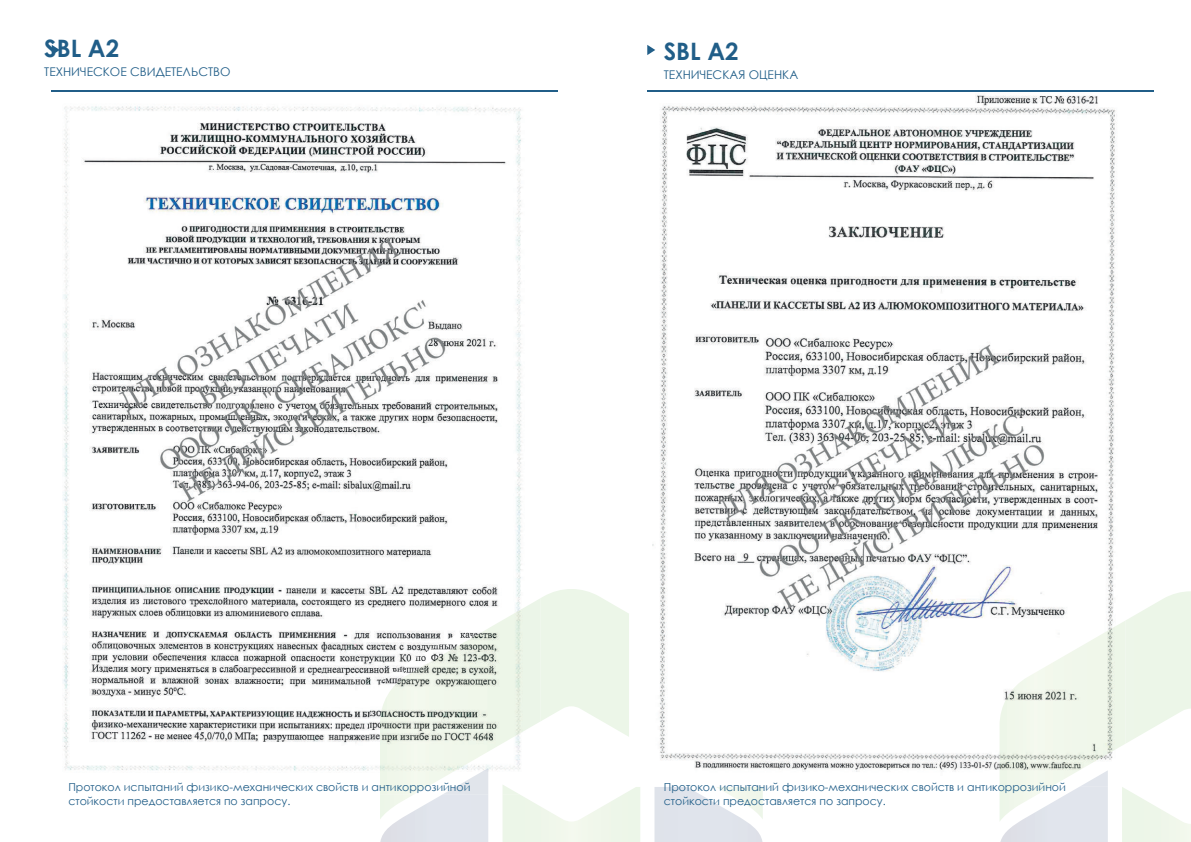
<style>
.page{position:relative;width:1191px;height:842px;background:#fff}
.page>*{position:absolute;margin:0;border:0;box-sizing:border-box;transform-origin:0 0}
.t1{font:700 24px "Century Gothic";color:#215e88}
.t2{font:12px "Century Gothic";color:#215e88}
.t3{font:11px/13.2px "Century Gothic";color:#215e88}
</style>
<div class="page">
<img style="left:62px;top:106px;width:460px;height:665px">
<svg style="left:369px;top:577px;width:394px;height:265px"></svg>
<img style="left:480px;top:586px;width:60px;height:3px">
<img style="left:369px;top:665px;width:11px;height:129px">
<svg style="left:380px;top:589px;width:383px;height:230px"></svg>
<img style="left:380px;top:598px;width:160px;height:189px">
<img style="left:443px;top:768px;width:45px;height:19px">
<svg style="left:380px;top:787px;width:382px;height:55px"></svg>
<img style="left:502px;top:784px;width:17px;height:10px">
<svg style="left:52px;top:45px;width:8px;height:10px"></svg>
<hr style="left:51px;top:91px;width:507px;height:1px;background:#215e88">
<img style="left:629px;top:90px;width:496px;height:697px">
<svg style="left:989px;top:580px;width:136px;height:28px"></svg>
<img style="left:989px;top:608px;width:10px;height:179px">
<svg style="left:999px;top:591px;width:192px;height:153px"></svg>
<img style="left:999px;top:620px;width:126px;height:167px">
<svg style="left:1000px;top:787px;width:108px;height:55px"></svg>
<img style="left:1079px;top:770px;width:29px;height:17px">
<svg style="left:1122px;top:787px;width:69px;height:55px"></svg>
<svg style="left:647px;top:45px;width:8px;height:10px"></svg>
<hr style="left:647px;top:91px;width:506px;height:1px;background:#215e88">
<h1 class="t1" style="left:44px;top:30px;width:76px">SBL А2</h1>
<p class="t2" style="left:44px;top:64px;width:188px">ТЕХНИЧЕСКОЕ СВИДЕТЕЛЬСТВО</p>
<h1 class="t1" style="left:664px;top:33px;width:76px">SBL А2</h1>
<p class="t2" style="left:664px;top:66px;width:136px">ТЕХНИЧЕСКАЯ ОЦЕНКА</p>
<p class="t3" style="left:68px;top:780px;width:404px">Протокол испытаний физико-механических свойств и антикоррозийной стойкости предоставляется по запросу.</p>
<p class="t3" style="left:664px;top:780px;width:404px">Протокол испытаний физико-механических свойств и антикоррозийной стойкости предоставляется по запросу.</p>
</div>
